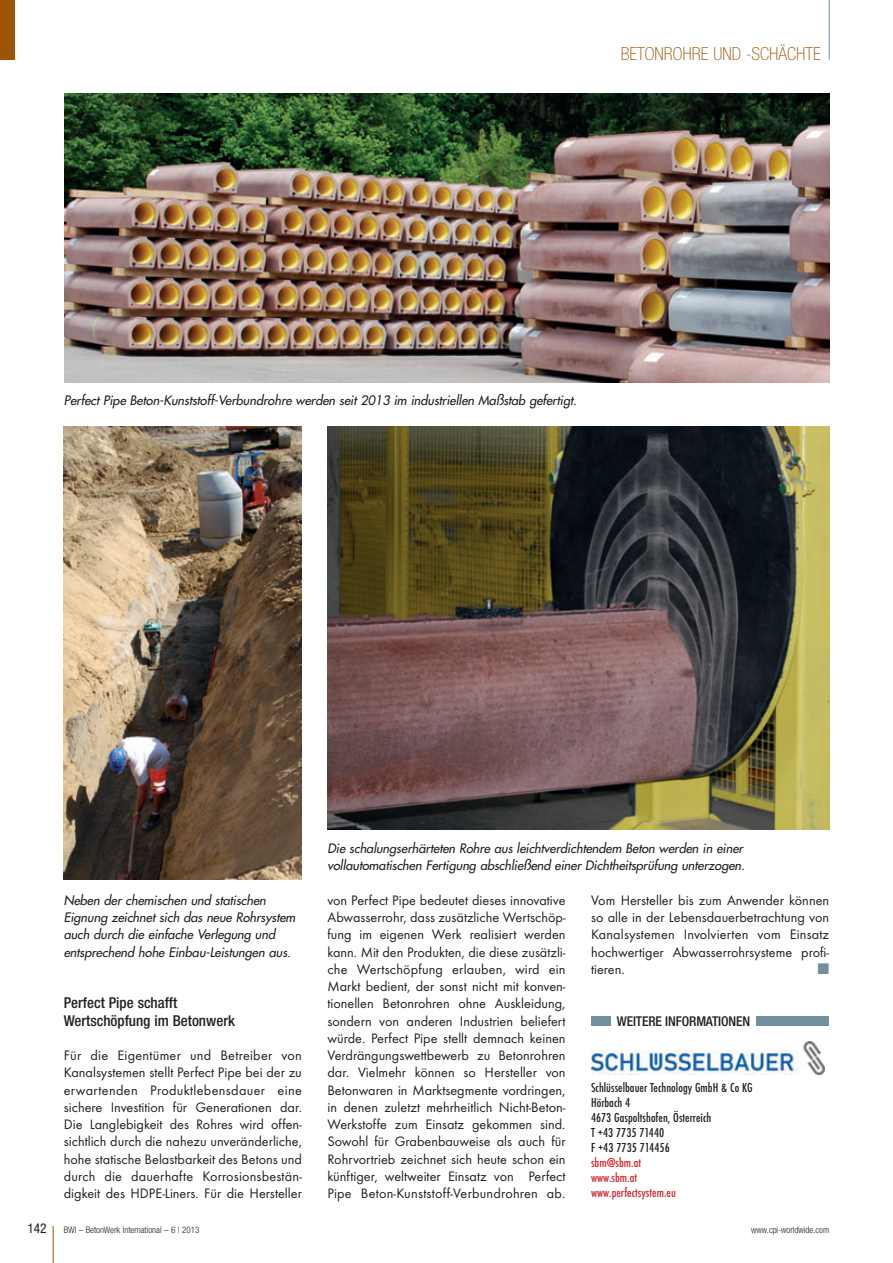
<style>
.page{position:relative;width:893px;height:1263px;background:#fff}
.page>*{position:absolute;margin:0;border:0;box-sizing:border-box;transform-origin:0 0}
.t1{font:100 condensed 18px "Helvetica Neue";color:#9c5506}
.t2{font:500 condensed 15px/17.2px "Helvetica Neue";color:#231f20}
.t3{font:14.25px/17.2px "Futura T";color:#231f20;text-align:justify}
.t4{font:14.25px "European Pi Three";color:#73909f}
.t5{font:500 condensed 13.5px/15px "Futura T";letter-spacing:.005em;color:#231f20}
.t6{font:500 condensed 13.5px/15px "Futura T";letter-spacing:.005em;color:#d1232a}
.t7{font:500 condensed 13.5px "Helvetica Neue";letter-spacing:-.01em;color:#231f20}
.t8{font:condensed 13.5px "Helvetica Neue";color:#231f20}
.t9{font:italic 12.75px/17.2px "Futura";letter-spacing:-.005em;color:#231f20}
.t10{font:300 condensed 9px "Helvetica Neue";color:#231f20}
</style>
<div class="page">
<hr style="left:53px;top:1226px;width:1px;height:37px;background:#9c5506">
<hr style="left:829px;top:0;width:1px;height:60px;background:#73909f">
<div style="left:0;top:0;width:15px;height:60px;background:#9c5506"></div>
<img style="left:64px;top:427px;width:238px;height:452px">
<img style="left:327px;top:427px;width:502px;height:403px">
<img style="left:64px;top:94px;width:765px;height:289px">
<img style="left:592px;top:1041px;width:232px;height:33px">
<div style="left:591px;top:1016px;width:19px;height:10px;background:#73909f"></div>
<div style="left:756px;top:1016px;width:73px;height:10px;background:#73909f"></div>
<p class="t1" style="left:621px;top:47px;width:202px">BETONROHRE UND -SCHÄCHTE</p>
<p class="t9" style="left:64px;top:392px;width:517px">Perfect Pipe Beton-Kunststoff-Verbundrohre werden seit 2013 im industriellen Maßstab gefertigt.</p>
<p class="t9" style="left:64px;top:892px;width:235px">Neben der chemischen und statischen Eignung zeichnet sich das neue Rohrsystem auch durch die einfache Verlegung und entsprechend hohe Einbau-Leistungen aus.</p>
<p class="t2" style="left:64px;top:996px;width:173px">Perfect Pipe schafft<br>Wertschöpfung im Betonwerk</p>
<p class="t3" style="left:64px;top:1048px;width:240px">Für die Eigentümer und Betreiber von Kanal systemen stellt Perfect Pipe bei der zu erwartenden Produktlebensdauer eine sichere Investition für Generationen dar.<br>Die Langlebigkeit des Rohres wird offen&shy;sichtlich durch die nahezu unveränderliche, hohe statische Belastbarkeit des Betons und durch die dauerhafte Korrosionsbestän - digkeit des HDPE-Liners. Für die Hersteller</p>
<p class="t9" style="left:327px;top:841px;width:421px">Die schalungserhärteten Rohre aus leichtverdichtendem Beton werden in einer vollautomatischen Fertigung abschließend einer Dichtheitsprüfung unterzogen.</p>
<p class="t3" style="left:327px;top:893px;width:240px">von Perfect Pipe bedeutet dieses innovative Abwasserrohr, dass zusätzliche Wertschöp - fung im eigenen Werk realisiert werden kann. Mit den Produkten, die diese zusätzli&shy;che Wertschöpfung erlauben, wird ein Markt bedient, der sonst nicht mit konven&shy;tionellen Betonrohren ohne Auskleidung, sondern von anderen Industrien beliefert würde. Perfect Pipe stellt demnach keinen Verdrängungswettbewerb zu Betonrohren dar. Vielmehr können so Hersteller von Betonwaren in Marktsegmente vordringen, in denen zuletzt mehrheitlich Nicht-Beton-Werkstoffe zum Einsatz gekommen sind.<br>Sowohl für Grabenbauweise als auch für Rohrvortrieb zeichnet sich heute schon ein künftiger, weltweiter Einsatz von Perfect Pipe Beton-Kunststoff-Verbundrohren ab.</p>
<p class="t3" style="left:591px;top:893px;width:240px">Vom Hersteller bis zum Anwender können so alle in der Lebensdauerbetrachtung von Kanalsystemen Involvierten vom Einsatz hochwertiger Abwasserrohrsysteme profi&shy;tieren.</p>
<p class="t4" style="left:817px;top:961px;width:13px">-</p>
<p class="t7" style="left:617px;top:1016px;width:135px">WEITERE INFORMATIONEN</p>
<p class="t5" style="left:591px;top:1081px;width:163px">Schlüsselbauer Technology GmbH &amp; Co KG<br>Hörbach 4<br>4673 Gaspoltshofen, Österreich<br>T +43 7735 71440<br>F +43 7735 714456</p>
<p class="t6" style="left:591px;top:1156px;width:86px">sbm@sbm.at www.sbm.at www.perfectsystem.eu</p>
<p class="t8" style="left:27px;top:1223px;width:21px">142</p>
<p class="t10" style="left:64px;top:1226px;width:137px">BWI – BetonWerk International – 6 | 2013</p>
<p class="t10" style="left:751px;top:1226px;width:79px">www.cpi-worldwide.com</p>
</div>
